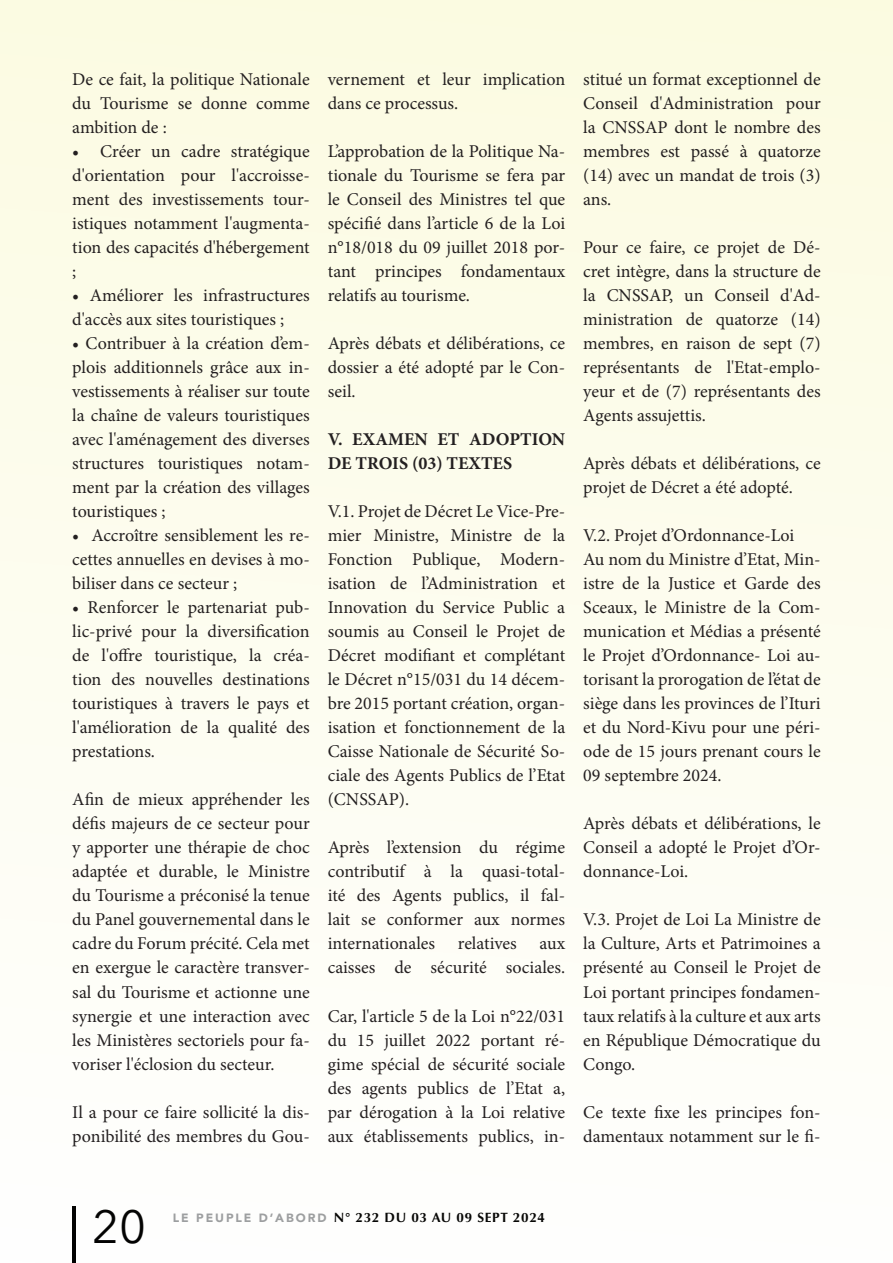
<style>
.page{position:relative;width:893px;height:1263px;background:#fff}
.page>*{position:absolute;margin:0;border:0;box-sizing:border-box;transform-origin:0 0}
.t1{font:46.5px "Avenir Next";color:#000}
.Texte_de_titre-_Alig{font:18px/24px "Minion Pro";color:#231f20;text-align:justify}
.Texte_de_titre-_Alig-2{font:700 18px/24px "Minion Pro";color:#231f20}
.t2{font:700 13.5px "Optima";letter-spacing:.05em;color:#000}
.s1{font-family:"Avenir";font-weight:900;font-size:12px;color:#9b9da0}
</style>
<div class="page">
<div style="left:0;top:0;width:893px;height:1263px;background:linear-gradient(to right,#fdfcf0,#fdfdef)"></div>
<p class="Texte_de_titre-_Alig" style="left:72px;top:68px;width:239px">De ce fait, la politique Nationale du Tourisme se donne comme ambition de :</p>
<p class="Texte_de_titre-_Alig" style="left:72px;top:140px;width:239px">• Créer un cadre stratégique d'orientation pour l'accroisse&shy;ment des investissements tour&shy;istiques notamment l'augmenta&shy;tion des capacités d'hébergement ;</p>
<p class="Texte_de_titre-_Alig" style="left:72px;top:284px;width:239px">• Améliorer les infrastructures d'accès aux sites touristiques ;</p>
<p class="Texte_de_titre-_Alig" style="left:72px;top:332px;width:239px">• Contribuer à la création d’em&shy;plois additionnels grâce aux in&shy;vestissements à réaliser sur toute la chaîne de valeurs touristiques avec l'aménagement des diverses structures touristiques notam&shy;ment par la création des villages touristiques ;</p>
<p class="Texte_de_titre-_Alig" style="left:72px;top:524px;width:239px">• Accroître sensiblement les re&shy;cettes annuelles en devises à mo&shy;biliser dans ce secteur ;</p>
<p class="Texte_de_titre-_Alig" style="left:72px;top:596px;width:239px">• Renforcer le partenariat pub&shy;lic-privé pour la diversification de l'offre touristique, la créa&shy;tion des nouvelles destinations touristiques à travers le pays et l'amélioration de la qualité des prestations.</p>
<p class="Texte_de_titre-_Alig" style="left:72px;top:788px;width:239px">Afin de mieux appréhender les défis majeurs de ce secteur pour y apporter une thérapie de choc adaptée et durable, le Ministre du Tourisme a préconisé la tenue du Panel gouvernemental dans le cadre du Forum précité. Cela met en exergue le caractère transver&shy;sal du Tourisme et actionne une synergie et une interaction avec les Ministères sectoriels pour fa&shy;voriser l'éclosion du secteur.</p>
<p class="Texte_de_titre-_Alig" style="left:72px;top:1100px;width:239px">Il a pour ce faire sollicité la dis&shy;ponibilité des membres du Gou-</p>
<p class="Texte_de_titre-_Alig" style="left:328px;top:68px;width:239px">vernement et leur implication dans ce processus.</p>
<p class="Texte_de_titre-_Alig" style="left:328px;top:140px;width:239px">L’approbation de la Politique Na&shy;tionale du Tourisme se fera par le Conseil des Ministres tel que spécifié dans l’article 6 de la Loi n°18/018 du 09 juillet 2018 por&shy;tant principes fondamentaux relatifs au tourisme.</p>
<p class="Texte_de_titre-_Alig" style="left:328px;top:332px;width:239px">Après débats et délibérations, ce dossier a été adopté par le Con&shy;seil.</p>
<p class="Texte_de_titre-_Alig-2" style="left:328px;top:427px;width:239px">V. EXAMEN ET ADOPTION<br>DE TROIS (03) TEXTES</p>
<p class="Texte_de_titre-_Alig" style="left:328px;top:500px;width:239px">V.1. Projet de Décret Le Vice-Pre&shy;mier Ministre, Ministre de la Fonction Publique, Modern&shy;isation de l’Administration et Innovation du Service Public a soumis au Conseil le Projet de Décret modifiant et complétant le Décret n°15/031 du 14 décem&shy;bre 2015 portant création, organ&shy;isation et fonctionnement de la Caisse Nationale de Sécurité So&shy;ciale des Agents Publics de l’Etat (CNSSAP).</p>
<p class="Texte_de_titre-_Alig" style="left:328px;top:836px;width:239px">Après l’extension du régime contributif à la quasi-total&shy;ité des Agents publics, il fal&shy;lait se conformer aux normes internationales</p>
<p class="Texte_de_titre-_Alig" style="left:458px;top:932px;width:60px">relatives</p>
<p class="Texte_de_titre-_Alig" style="left:328px;top:932px;width:239px;text-align:right">aux<br>caisses de sécurité sociales.</p>
<p class="Texte_de_titre-_Alig" style="left:328px;top:1004px;width:239px">Car, l'article 5 de la Loi n°22/031 du 15 juillet 2022 portant ré&shy;gime spécial de sécurité sociale des agents publics de l’Etat a, par dérogation à la Loi relative aux établissements publics, in-</p>
<p class="Texte_de_titre-_Alig" style="left:583px;top:68px;width:239px">stitué un format exceptionnel de Conseil d'Administration pour la CNSSAP dont le nombre des membres est passé à quatorze (14) avec un mandat de trois (3) ans.</p>
<p class="Texte_de_titre-_Alig" style="left:583px;top:236px;width:239px">Pour ce faire, ce projet de Dé&shy;cret intègre, dans la structure de la CNSSAP, un Conseil d'Ad&shy;ministration de quatorze (14) membres, en raison de sept (7) représentants de l'Etat-emplo&shy;yeur et de (7) représentants des Agents assujettis.</p>
<p class="Texte_de_titre-_Alig" style="left:583px;top:452px;width:239px">Après débats et délibérations, ce projet de Décret a été adopté.</p>
<p class="Texte_de_titre-_Alig" style="left:583px;top:524px;width:213px">V.2. Projet d’Ordonnance-Loi</p>
<p class="Texte_de_titre-_Alig" style="left:583px;top:548px;width:239px">Au nom du Ministre d’Etat, Min&shy;istre de la Justice et Garde des Sceaux, le Ministre de la Com&shy;munication et Médias a présenté le Projet d’Ordonnance- Loi au&shy;torisant la prorogation de l’état de siège dans les provinces de l’Ituri et du Nord-Kivu pour une péri&shy;ode de 15 jours prenant cours le 09 septembre 2024.</p>
<p class="Texte_de_titre-_Alig" style="left:583px;top:812px;width:239px">Après débats et délibérations, le Conseil a adopté le Projet d’Or&shy;donnance-Loi.</p>
<p class="Texte_de_titre-_Alig" style="left:583px;top:908px;width:239px">V.3. Projet de Loi La Ministre de la Culture, Arts et Patrimoines a présenté au Conseil le Projet de Loi portant principes fondamen&shy;taux relatifs à la culture et aux arts en République Démocratique du Congo.</p>
<p class="Texte_de_titre-_Alig" style="left:583px;top:1100px;width:239px">Ce texte fixe les principes fon&shy;damentaux notamment sur le fi-</p>
<h1 class="t1" style="left:92px;top:1187px;width:55px">20</h1>
<p class="t2" style="left:173px;top:1210px;width:374px"><span class="s1">LE PEUPLE D’ABORD</span> N° 232 DU 03 AU 09 SEPT 2024</p>
</div>
